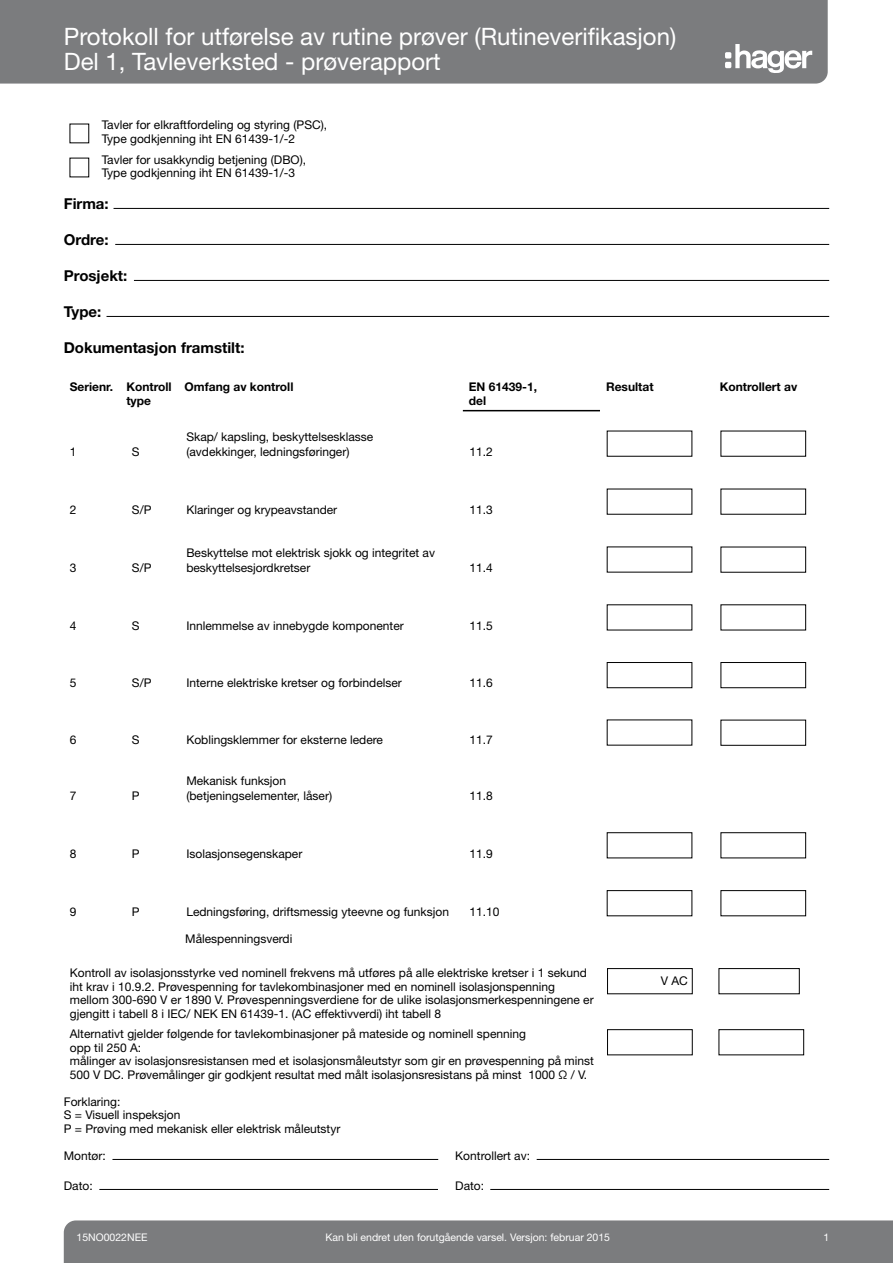
<style>
.page{position:relative;width:893px;height:1263px;background:#fff}
.page>*{position:absolute;margin:0;border:0;box-sizing:border-box;transform-origin:0 0}
.t1{font:24px/25.5px "Helvetica Neue LT Pro";color:#fff}
.Fliesstext{font:700 15px "Helvetica Neue LT Pro";color:#000}
.Fliesstext_8_9{font:12px/13.5px "Helvetica Neue LT Pro";color:#000}
.Fliesstext-2{font:12px/15px "Helvetica Neue LT Pro";color:#000}
.Fliesstext-3{font:700 12px/13.5px "Helvetica Neue LT Pro";color:#000}
.Helv_55__07_08_Pagin{font:10.5px "Helvetica Neue LT Pro";color:#fff}
</style>
<div class="page">
<div style="left:64px;top:1220px;width:829px;height:43px;background:#7b7c7e"></div>
<div style="left:0;top:0;width:828px;height:84px;background:#7b7c7e"></div>
<svg style="left:725px;top:44px;width:87px;height:30px"></svg>
<hr style="left:114px;top:208px;width:715px;height:1px;background:#000">
<hr style="left:115px;top:244px;width:714px;height:1px;background:#000">
<hr style="left:134px;top:280px;width:695px;height:1px;background:#000">
<hr style="left:107px;top:316px;width:722px;height:1px;background:#000">
<hr style="left:463px;top:410px;width:137px;height:1px;background:#000">
<div style="left:607px;top:662px;width:85px;height:26px;border:1px solid #000"></div>
<div style="left:721px;top:662px;width:85px;height:26px;border:1px solid #000"></div>
<div style="left:607px;top:832px;width:85px;height:26px;border:1px solid #000"></div>
<div style="left:721px;top:832px;width:85px;height:26px;border:1px solid #000"></div>
<div style="left:607px;top:890px;width:85px;height:26px;border:1px solid #000"></div>
<div style="left:721px;top:890px;width:85px;height:26px;border:1px solid #000"></div>
<div style="left:607px;top:968px;width:85px;height:26px;border:1px solid #000"></div>
<div style="left:719px;top:968px;width:80px;height:26px;border:1px solid #000"></div>
<div style="left:607px;top:1029px;width:85px;height:26px;border:1px solid #000"></div>
<div style="left:719px;top:1029px;width:85px;height:26px;border:1px solid #000"></div>
<hr style="left:112px;top:1159px;width:326px;height:1px;background:#000">
<hr style="left:537px;top:1159px;width:292px;height:1px;background:#000">
<hr style="left:99px;top:1189px;width:339px;height:1px;background:#000">
<hr style="left:490px;top:1189px;width:339px;height:1px;background:#000">
<h1 class="t1" style="left:64px;top:23px;width:614px">Protokoll for utførelse av rutine prøver (Rutineverifikasjon)<br>Del 1, Tavleverksted - prøverapport</h1>
<p class="Fliesstext-2" style="left:102px;top:118px;width:227px">Tavler for elkraftfordeling og styring (PSC),</p>
<p class="Fliesstext-2" style="left:102px;top:131px;width:195px">Type godkjenning iht EN 61439-1/-2</p>
<p class="Fliesstext-2" style="left:102px;top:152px;width:206px">Tavler for usakkyndig betjening (DBO),</p>
<p class="Fliesstext-2" style="left:102px;top:165px;width:195px">Type godkjenning iht EN 61439-1/-3</p>
<p class="Fliesstext" style="left:64px;top:194px;width:46px">Firma:</p>
<p class="Fliesstext" style="left:64px;top:230px;width:46px">Ordre:</p>
<p class="Fliesstext" style="left:64px;top:266px;width:65px">Prosjekt:</p>
<p class="Fliesstext" style="left:64px;top:302px;width:39px">Type:</p>
<p class="Fliesstext" style="left:64px;top:338px;width:182px">Dokumentasjon framstilt:</p>
<p class="Fliesstext-3" style="left:70px;top:380px;width:45px">Serienr.</p>
<p class="Fliesstext-3" style="left:126px;top:380px;width:47px">Kontroll</p>
<p class="Fliesstext-3" style="left:126px;top:393px;width:26px">type</p>
<p class="Fliesstext-3" style="left:185px;top:380px;width:110px">Omfang av kontroll</p>
<p class="Fliesstext-3" style="left:469px;top:380px;width:70px">EN 61439-1, del</p>
<p class="Fliesstext-3" style="left:606px;top:380px;width:49px">Resultat</p>
<p class="Fliesstext-3" style="left:720px;top:380px;width:79px">Kontrollert av</p>
<p class="Fliesstext-2" style="left:70px;top:444px;width:8px">1</p>
<p class="Fliesstext-2" style="left:132px;top:444px;width:9px">S</p>
<p class="Fliesstext-2" style="left:186px;top:429px;width:188px">Skap/ kapsling, beskyttelsesklasse (avdekkinger, ledningsføringer)</p>
<p class="Fliesstext-2" style="left:469px;top:444px;width:25px">11.2</p>
<p class="Fliesstext-2" style="left:70px;top:502px;width:8px">2</p>
<p class="Fliesstext-2" style="left:132px;top:502px;width:21px">S/P</p>
<p class="Fliesstext-2" style="left:186px;top:502px;width:152px">Klaringer og krypeavstander</p>
<p class="Fliesstext-2" style="left:469px;top:502px;width:25px">11.3</p>
<p class="Fliesstext-2" style="left:70px;top:560px;width:8px">3</p>
<p class="Fliesstext-2" style="left:132px;top:560px;width:21px">S/P</p>
<p class="Fliesstext-2" style="left:186px;top:545px;width:250px">Beskyttelse mot elektrisk sjokk og integritet av beskyttelsesjordkretser</p>
<p class="Fliesstext-2" style="left:469px;top:560px;width:25px">11.4</p>
<p class="Fliesstext-2" style="left:70px;top:618px;width:8px">4</p>
<p class="Fliesstext-2" style="left:132px;top:618px;width:9px">S</p>
<p class="Fliesstext-2" style="left:186px;top:618px;width:219px">Innlemmelse av innebygde komponenter</p>
<p class="Fliesstext-2" style="left:469px;top:618px;width:25px">11.5</p>
<p class="Fliesstext-2" style="left:70px;top:675px;width:8px">5</p>
<p class="Fliesstext-2" style="left:132px;top:675px;width:21px">S/P</p>
<p class="Fliesstext-2" style="left:186px;top:675px;width:217px">Interne elektriske kretser og forbindelser</p>
<p class="Fliesstext-2" style="left:469px;top:675px;width:25px">11.6</p>
<p class="Fliesstext-2" style="left:70px;top:732px;width:8px">6</p>
<p class="Fliesstext-2" style="left:132px;top:732px;width:9px">S</p>
<p class="Fliesstext-2" style="left:186px;top:732px;width:198px">Koblingsklemmer for eksterne ledere</p>
<p class="Fliesstext-2" style="left:469px;top:732px;width:25px">11.7</p>
<p class="Fliesstext-2" style="left:70px;top:788px;width:8px">7</p>
<p class="Fliesstext-2" style="left:132px;top:788px;width:9px">P</p>
<p class="Fliesstext-2" style="left:186px;top:773px;width:101px">Mekanisk funksjon</p>
<p class="Fliesstext-2" style="left:186px;top:788px;width:147px">(betjeningselementer, låser)</p>
<p class="Fliesstext-2" style="left:469px;top:788px;width:25px">11.8</p>
<p class="Fliesstext-2" style="left:70px;top:846px;width:8px">8</p>
<p class="Fliesstext-2" style="left:132px;top:846px;width:9px">P</p>
<p class="Fliesstext-2" style="left:186px;top:846px;width:118px">Isolasjonsegenskaper</p>
<p class="Fliesstext-2" style="left:469px;top:846px;width:25px">11.9</p>
<p class="Fliesstext-2" style="left:70px;top:904px;width:8px">9</p>
<p class="Fliesstext-2" style="left:132px;top:904px;width:9px">P</p>
<p class="Fliesstext-2" style="left:186px;top:904px;width:264px">Ledningsføring, driftsmessig yteevne og funksjon</p>
<p class="Fliesstext-2" style="left:469px;top:904px;width:32px">11.10</p>
<p class="Fliesstext-2" style="left:185px;top:931px;width:109px">Målespenningsverdi</p>
<p class="Fliesstext_8_9" style="left:70px;top:966px;width:525px">Kontroll av isolasjonsstyrke ved nominell frekvens må utføres på alle elektriske kretser i 1 sekund iht krav i 10.9.2. Prøvespenning for tavlekombinasjoner med en nominell isolasjonspenning mellom 300-690 V er 1890 V. Prøvespenningsverdiene for de ulike isolasjonsmerkespenningene er gjengitt i tabell 8 i IEC/ NEK EN 61439-1. (AC effektivverdi) iht tabell 8</p>
<p class="Fliesstext_8_9" style="left:661px;top:974px;width:29px">V AC</p>
<p class="Fliesstext_8_9" style="left:70px;top:1027px;width:458px">Alternativt gjelder følgende for tavlekombinasjoner på mateside og nominell spenning opp til 250 A:</p>
<p class="Fliesstext_8_9" style="left:70px;top:1054px;width:526px">målinger av isolasjonsresistansen med et isolasjonsmåleutstyr som gir en prøvespenning på minst<br>500 V DC. Prøvemålinger gir godkjent resultat med målt isolasjonsresistans på minst 1000 Ω / V.</p>
<p class="Fliesstext_8_9" style="left:64px;top:1094px;width:58px">Forklaring:</p>
<p class="Fliesstext_8_9" style="left:64px;top:1108px;width:118px">S = Visuell inspeksjon</p>
<p class="Fliesstext_8_9" style="left:64px;top:1121px;width:278px">P = Prøving med mekanisk eller elektrisk måleutstyr</p>
<p class="Fliesstext_8_9" style="left:64px;top:1148px;width:44px">Montør:</p>
<p class="Fliesstext_8_9" style="left:455px;top:1148px;width:76px">Kontrollert av:</p>
<p class="Fliesstext_8_9" style="left:64px;top:1178px;width:30px">Dato:</p>
<p class="Fliesstext_8_9" style="left:455px;top:1178px;width:30px">Dato:</p>
<p class="Helv_55__07_08_Pagin" style="left:77px;top:1231px;width:73px">15NO0022NEE</p>
<p class="Helv_55__07_08_Pagin" style="left:325px;top:1231px;width:286px">Kan bli endret uten forutgående varsel. Versjon: februar 2015</p>
<p class="Helv_55__07_08_Pagin" style="left:823px;top:1231px;width:7px">1</p>
</div>
